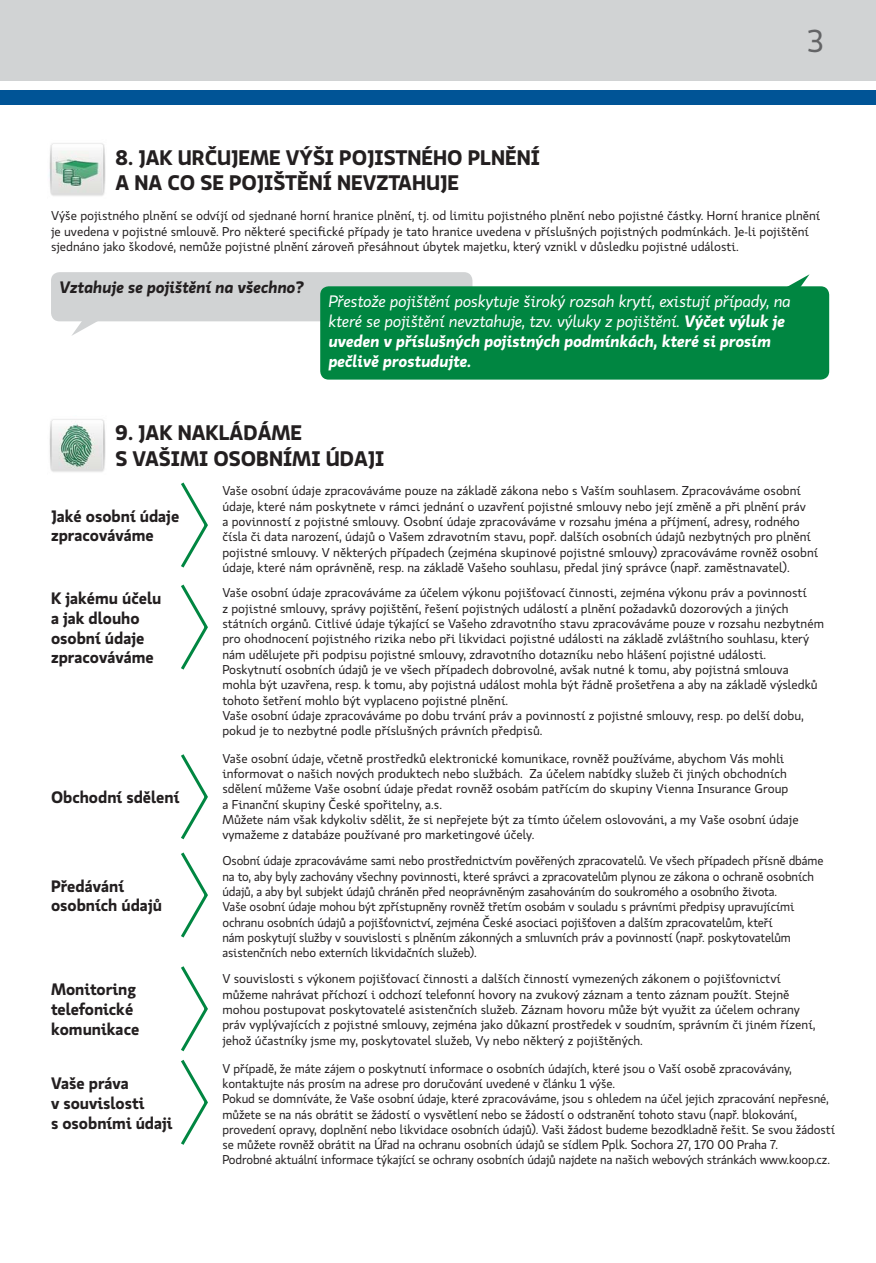
<style>
.page{position:relative;width:876px;height:1263px;background:#fff}
.page>*{position:absolute;margin:0;border:0;box-sizing:border-box;transform-origin:0 0}
.t1{font:31.5px "Koop Pro";color:#636466}
.t2{font:700 21px/25.2px "Koop Pro";color:#231f20}
.t3{font:italic 16.5px/19.8px "Koop Pro";color:#fff}
.t4{font:700 16.5px/19.8px "Koop Pro";color:#231f20}
.t5{font:italic 700 16.5px "Koop Pro";color:#231f20}
.t6{font:12.75px/15.3px "Koop Pro";color:#231f20}
.s1{font-weight:700}
</style>
<div class="page">
<div style="left:0;top:0;width:876px;height:81px;background:#d1d3d4"></div>
<div style="left:0;top:91px;width:876px;height:14px;background:#005496"></div>
<img style="left:49px;top:143px;width:57px;height:53px">
<div style="left:51px;top:272px;width:421px;height:49px;background:#d1d3d4;border-radius:9px"></div>
<svg style="left:71px;top:321px;width:28px;height:15px"></svg>
<div style="left:320px;top:286px;width:509px;height:94px;background:#008641;border-radius:9px"></div>
<svg style="left:781px;top:274px;width:28px;height:13px"></svg>
<svg style="left:181px;top:482px;width:27px;height:86px"></svg>
<svg style="left:181px;top:584px;width:27px;height:86px"></svg>
<svg style="left:181px;top:852px;width:27px;height:86px"></svg>
<svg style="left:181px;top:966px;width:27px;height:179px"></svg>
<svg style="left:181px;top:754px;width:27px;height:86px"></svg>
<img style="left:49px;top:419px;width:57px;height:53px">
<h1 class="t1" style="left:807px;top:28px;width:18px">3</h1>
<h2 class="t2" style="left:116px;top:146px;width:426px">8. JAK URČUJEME VÝŠI POJISTNÉHO PLNĚNÍ<br>A NA CO SE POJIŠTĚNÍ NEVZTAHUJE</h2>
<p class="t6" style="left:51px;top:209px;width:771px">Výše pojistného plnění se odvíjí od sjednané horní hranice plnění, tj. od limitu pojistného plnění nebo pojistné částky. Horní hranice plnění je uvedena v pojistné smlouvě. Pro některé specifické případy je tato hranice uvedena v příslušných pojistných podmínkách. Je-li pojištění sjednáno jako škodové, nemůže pojistné plnění zároveň přesáhnout úbytek majetku, který vznikl v důsledku pojistné události.</p>
<p class="t5" style="left:60px;top:281px;width:246px">Vztahuje se pojištění na všechno?</p>
<p class="t3" style="left:329px;top:293px;width:464px">Přestože pojištění poskytuje široký rozsah krytí, existují případy, na které se pojištění nevztahuje, tzv. výluky z pojištění. <span class="s1">Výčet výluk je uveden v příslušných pojistných podmínkách, které si prosím pečlivě prostudujte.</span></p>
<h2 class="t2" style="left:116px;top:422px;width:270px">9. JAK NAKLÁDÁME<br>S VAŠIMI OSOBNÍMI ÚDAJI</h2>
<p class="t4" style="left:51px;top:507px;width:130px">Jaké osobní údaje zpracováváme</p>
<p class="t4" style="left:51px;top:589px;width:112px">K jakému účelu a jak dlouho osobní údaje zpracováváme</p>
<p class="t4" style="left:51px;top:789px;width:130px">Obchodní sdělení</p>
<p class="t4" style="left:51px;top:877px;width:112px">Předávání osobních údajů</p>
<p class="t4" style="left:51px;top:981px;width:90px">Monitoring telefonické komunikace</p>
<p class="t4" style="left:51px;top:1075px;width:123px">Vaše práva<br>v souvislosti<br>s osobními údaji</p>
<p class="t6" style="left:222px;top:484px;width:597px">Vaše osobní údaje zpracováváme pouze na základě zákona nebo s Vaším souhlasem. Zpracováváme osobní údaje, které nám poskytnete v rámci jednání o uzavření pojistné smlouvy nebo její změně a při plnění práv<br>a povinností z pojistné smlouvy. Osobní údaje zpracováváme v rozsahu jména a příjmení, adresy, rodného čísla či data narození, údajů o Vašem zdravotním stavu, popř. dalších osobních údajů nezbytných pro plnění pojistné smlouvy. V některých případech (zejména skupinové pojistné smlouvy) zpracováváme rovněž osobní údaje, které nám oprávněně, resp. na základě Vašeho souhlasu, předal jiný správce (např. zaměstnavatel).</p>
<p class="t6" style="left:222px;top:586px;width:603px">Vaše osobní údaje zpracováváme za účelem výkonu pojišťovací činnosti, zejména výkonu práv a povinností<br>z pojistné smlouvy, správy pojištění, řešení pojistných událostí a plnění požadavků dozorových a jiných státních orgánů. Citlivé údaje týkající se Vašeho zdravotního stavu zpracováváme pouze v rozsahu nezbytném pro ohodnocení pojistného rizika nebo při likvidaci pojistné události na základě zvláštního souhlasu, který nám udělujete při podpisu pojistné smlouvy, zdravotního dotazníku nebo hlášení pojistné události.<br>Poskytnutí osobních údajů je ve všech případech dobrovolné, avšak nutné k tomu, aby pojistná smlouva mohla být uzavřena, resp. k tomu, aby pojistná událost mohla být řádně prošetřena a aby na základě výsledků tohoto šetření mohlo být vyplaceno pojistné plnění.<br>Vaše osobní údaje zpracováváme po dobu trvání práv a povinností z pojistné smlouvy, resp. po delší dobu, pokud je to nezbytné podle příslušných právních předpisů.</p>
<p class="t6" style="left:222px;top:752px;width:578px">Vaše osobní údaje, včetně prostředků elektronické komunikace, rovněž používáme, abychom Vás mohli informovat o našich nových produktech nebo službách. Za účelem nabídky služeb či jiných obchodních sdělení můžeme Vaše osobní údaje předat rovněž osobám patřícím do skupiny Vienna Insurance Group<br>a Finanční skupiny České spořitelny, a.s.<br>Můžete nám však kdykoliv sdělit, že si nepřejete být za tímto účelem oslovováni, a my Vaše osobní údaje vymažeme z databáze používané pro marketingové účely.</p>
<p class="t6" style="left:222px;top:854px;width:603px">Osobní údaje zpracováváme sami nebo prostřednictvím pověřených zpracovatelů. Ve všech případech přísně dbáme na to, aby byly zachovány všechny povinnosti, které správci a zpracovatelům plynou ze zákona o ochraně osobních údajů, a aby byl subjekt údajů chráněn před neoprávněným zasahováním do soukromého a osobního života.<br>Vaše osobní údaje mohou být zpřístupněny rovněž třetím osobám v souladu s právními předpisy upravujícími ochranu osobních údajů a pojišťovnictví, zejména České asociaci pojišťoven a dalším zpracovatelům, kteří<br>nám poskytují služby v souvislosti s plněním zákonných a smluvních práv a povinností (např. poskytovatelům asistenčních nebo externích likvidačních služeb).</p>
<p class="t6" style="left:222px;top:972px;width:595px">V souvislosti s výkonem pojišťovací činnosti a dalších činností vymezených zákonem o pojišťovnictví můžeme nahrávat příchozí i odchozí telefonní hovory na zvukový záznam a tento záznam použít. Stejně mohou postupovat poskytovatelé asistenčních služeb. Záznam hovoru může být využit za účelem ochrany práv vyplývajících z pojistné smlouvy, zejména jako důkazní prostředek v soudním, správním či jiném řízení, jehož účastníky jsme my, poskytovatel služeb, Vy nebo některý z pojištěných.</p>
<p class="t6" style="left:222px;top:1061px;width:614px">V případě, že máte zájem o poskytnutí informace o osobních údajích, které jsou o Vaší osobě zpracovávány, kontaktujte nás prosím na adrese pro doručování uvedené v článku 1 výše.<br>Pokud se domníváte, že Vaše osobní údaje, které zpracováváme, jsou s ohledem na účel jejich zpracování nepřesné, můžete se na nás obrátit se žádostí o vysvětlení nebo se žádostí o odstranění tohoto stavu (např. blokování, provedení opravy, doplnění nebo likvidace osobních údajů). Vaši žádost budeme bezodkladně řešit. Se svou žádostí se můžete rovněž obrátit na Úřad na ochranu osobních údajů se sídlem Pplk. Sochora 27, 170 00 Praha 7.<br>Podrobné aktuální informace týkající se ochrany osobních údajů najdete na našich webových stránkách www.koop.cz.</p>
</div>
